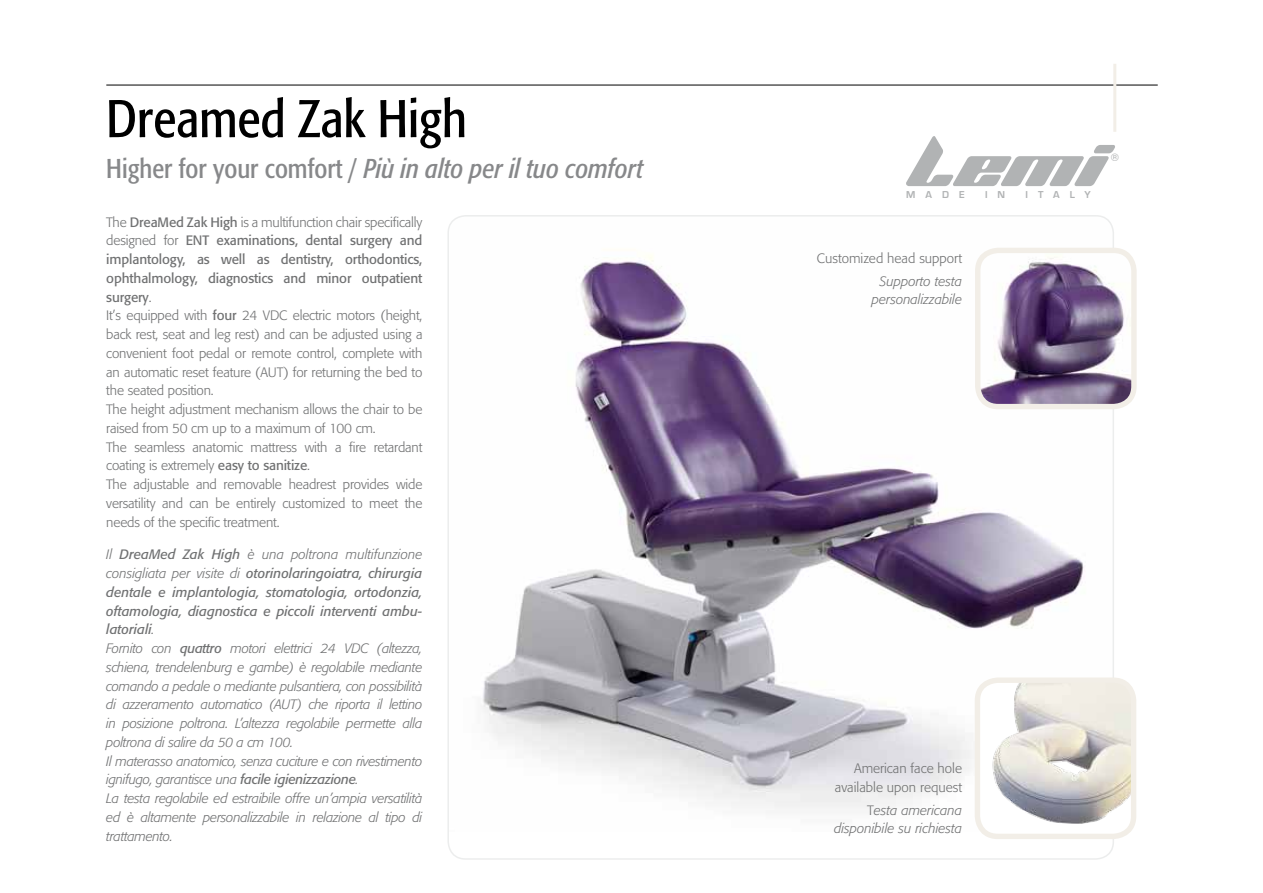
<style>
.page{position:relative;width:1263px;height:893px;background:#fff}
.page>*{position:absolute;margin:0;border:0;box-sizing:border-box;transform-origin:0 0}
.t1{font:condensed 52.5px "Formata";color:#000}
.t2{font:italic condensed 27px "Formata";color:#87888a}
.t3{font:300 13.5px/18.8px "Formata";letter-spacing:-.01em;color:#707172}
.t4{font:italic 300 13.5px/18.8px "Formata";letter-spacing:-.02em;color:#707172}
.t5{font:italic 300 13.5px/17.7px "Formata";color:#707172;text-align:center}
.t6{font:700 10.35px "Eurostile";letter-spacing:.98em;color:#b1b3b4}
.t7{font:10.35px "Helvetica";color:#b1b3b4}
.s1{font-style:normal}
.s2{font-weight:400}
</style>
<div class="page">
<hr style="left:106px;top:85px;width:1052px;height:1px;background:#000">
<hr style="left:1113px;top:64px;width:3px;height:68px;background:#f2eee7">
<img style="left:450px;top:218px;width:661px;height:591px">
<img style="left:978px;top:250px;width:153px;height:157px">
<div style="left:975px;top:248px;width:162px;height:161px;border:5px solid #f2eee7;border-radius:20px"></div>
<img style="left:977px;top:680px;width:153px;height:153px">
<div style="left:975px;top:677px;width:161px;height:162px;border:5px solid #f2eee7;border-radius:20px"></div>
<svg style="left:906px;top:136px;width:209px;height:50px"></svg>
<h1 class="t1" style="left:106px;top:88px;width:362px">Dreamed Zak High</h1>
<h2 class="t2" style="left:106px;top:152px;width:538px"><span class="s1">Higher for your comfort /</span> Più in alto per il tuo comfort</h2>
<p class="t3" style="left:106px;top:213px;width:318px">The <span class="s2">DreaMed Zak High</span> is a multifunction chair specifically designed for <span class="s2">ENT examinations, dental surgery and implantology, as well as dentistry, orthodontics, ophthalmology, diagnostics and minor outpatient surgery</span>.<br>It’s equipped with <span class="s2">four</span> 24 VDC electric motors (height, back rest, seat and leg rest) and can be adjusted using a convenient foot pedal or remote control, complete with an automatic reset feature (AUT) for returning the bed to the seated position.<br>The height adjustment mechanism allows the chair to be raised from 50 cm up to a maximum of 100 cm.<br>The seamless anatomic mattress with a fire retardant coating is extremely <span class="s2">easy to sanitize</span>.<br>The adjustable and removable headrest provides wide versatility and can be entirely customized to meet the needs of the specific treatment.</p>
<p class="t4" style="left:106px;top:545px;width:318px">Il <span class="s2">DreaMed Zak High</span> è una poltrona multifunzione consigliata per visite di <span class="s2">otorinolaringoiatra, chirurgia dentale e implantologia, stomatologia, ortodonzia, oftamologia, diagnostica e piccoli interventi ambu&shy;latoriali</span>.<br>Fornito con <span class="s2">quattro</span> motori elettrici 24 VDC (altezza, schiena, trendelenburg e gambe) è regolabile mediante comando a pedale o mediante pulsantiera, con possibilità di azzeramento automatico (AUT) che riporta il lettino in posizione poltrona. L’altezza regolabile permette alla poltrona di salire da 50 a cm 100.<br>Il materasso anatomico, senza cuciture e con rivestimento ignifugo, garantisce una <span class="s2">facile igienizzazione</span>.<br>La testa regolabile ed estraibile offre un’ampia versatilità ed è altamente personalizzabile in relazione al tipo di trattamento.</p>
<p class="t6" style="left:906px;top:189px;width:60px">MADE</p>
<p class="t6" style="left:985px;top:189px;width:22px">I N</p>
<p class="t6" style="left:1026px;top:189px;width:67px">ITALY</p>
<p class="t7" style="left:1111px;top:149px;width:9px">®</p>
<p class="t3" style="left:817px;top:249px;width:147px">Customized head support</p>
<p class="t5" style="left:872px;top:273px;width:92px">Supporto testa personalizzabile</p>
<p class="t3" style="left:835px;top:759px;width:129px;text-align:right">American face hole available upon request</p>
<p class="t5" style="left:834px;top:801px;width:130px;line-height:18.8px;text-align:right"><span class="s1">T</span>esta americana disponibile su richiesta</p>
</div>
